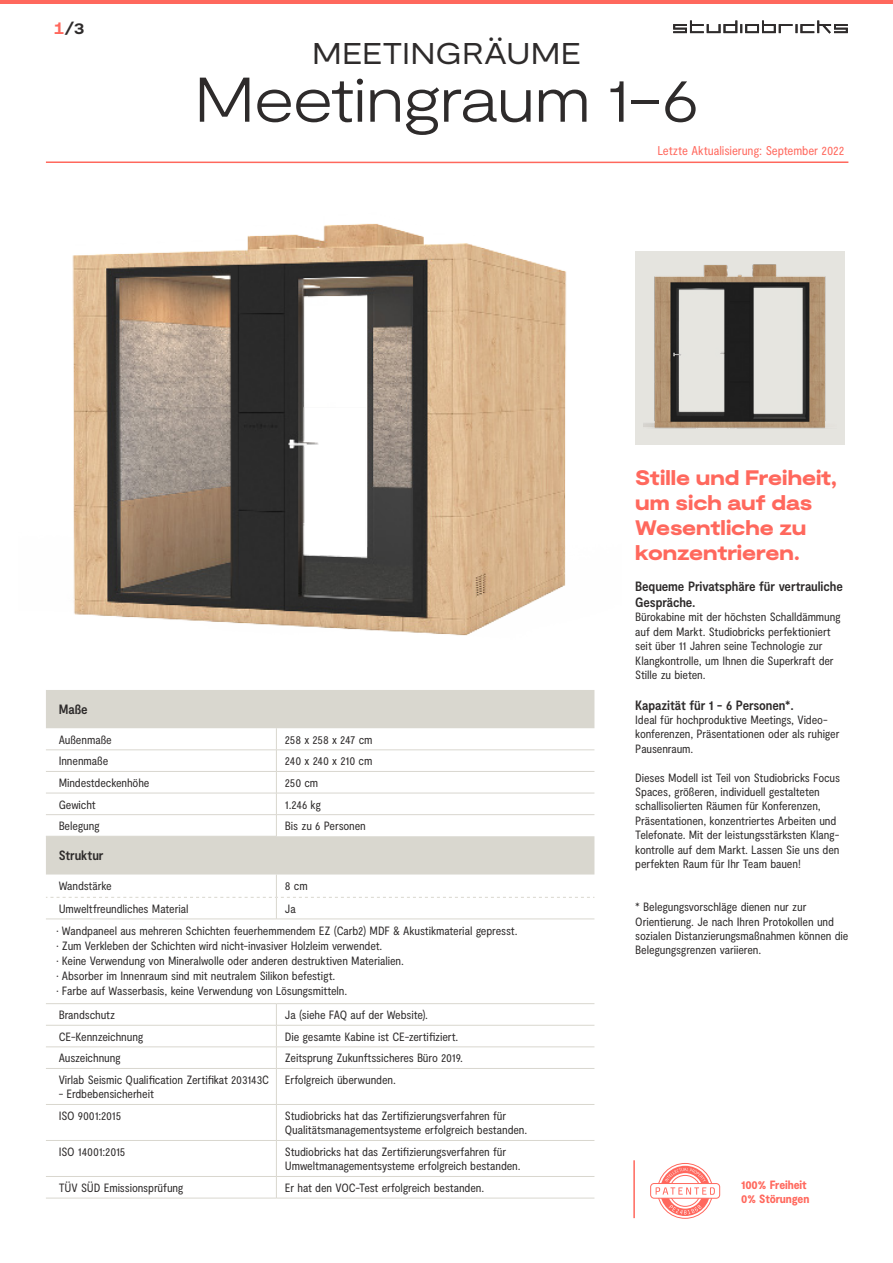
<style>
.page{position:relative;width:893px;height:1263px;background:#fff}
.page>*{position:absolute;margin:0;border:0;box-sizing:border-box;transform-origin:0 0}
.t1{font:300 expanded 63px "Moderat";letter-spacing:-.03em;color:#2e2b2b}
.t2{font:expanded 30px "Moderat";letter-spacing:.005em;color:#2e2b2b}
.t3{font:900 expanded 21px/25.2px "Moderat";letter-spacing:-.005em;color:#ff685d}
.t4{font:700 expanded 16.5px "Moderat";color:#2e2b2b}
.t5{font:700 condensed 13.5px/16.2px "Moderat";letter-spacing:-.01em;color:#2e2b2b}
.t6{font:condensed 12.75px "Moderat";letter-spacing:-.01em;color:#ff685d}
.t7{font:condensed 12px/14.4px "Moderat";letter-spacing:-.01em;color:#2e2b2b}
.t8{font:900 condensed 12px/14.4px "Moderat";letter-spacing:-.005em;color:#ff685d}
.s1{color:#ff685d}
</style>
<div class="page">
<hr style="left:0;top:0;width:893px;height:4px;background:#ff685d">
<svg style="left:673px;top:21px;width:175px;height:13px"></svg>
<div style="left:635px;top:252px;width:209px;height:193px;background:#e5e4df"></div>
<svg style="left:46px;top:690px;width:548px;height:184px"></svg>
<hr style="left:46px;top:749px;width:230px;height:1px;background:#d9d7cf">
<hr style="left:276px;top:749px;width:318px;height:1px;background:#d9d7cf">
<hr style="left:46px;top:771px;width:230px;height:1px;background:#d9d7cf">
<hr style="left:276px;top:771px;width:318px;height:1px;background:#d9d7cf">
<hr style="left:46px;top:793px;width:230px;height:1px;background:#d9d7cf">
<hr style="left:276px;top:793px;width:318px;height:1px;background:#d9d7cf">
<hr style="left:46px;top:814px;width:230px;height:1px;background:#d9d7cf">
<hr style="left:276px;top:814px;width:318px;height:1px;background:#d9d7cf">
<svg style="left:276px;top:728px;width:1px;height:108px"></svg>
<hr style="left:46px;top:919px;width:230px;height:1px;background:#d9d7cf">
<hr style="left:276px;top:919px;width:318px;height:1px;background:#d9d7cf">
<hr style="left:46px;top:1003px;width:230px;height:1px;background:#d9d7cf">
<hr style="left:276px;top:1003px;width:318px;height:1px;background:#d9d7cf">
<hr style="left:46px;top:1025px;width:230px;height:1px;background:#d9d7cf">
<hr style="left:276px;top:1025px;width:318px;height:1px;background:#d9d7cf">
<svg style="left:46px;top:874px;width:548px;height:45px"></svg>
<hr style="left:46px;top:836px;width:231px;height:1px;background:#d9d7cf">
<hr style="left:46px;top:1046px;width:230px;height:1px;background:#d9d7cf">
<hr style="left:276px;top:1046px;width:318px;height:1px;background:#d9d7cf">
<svg style="left:276px;top:1004px;width:1px;height:64px"></svg>
<hr style="left:46px;top:1068px;width:230px;height:1px;background:#d9d7cf">
<hr style="left:276px;top:1068px;width:318px;height:1px;background:#d9d7cf">
<hr style="left:276px;top:1069px;width:1px;height:35px;background:#d9d7cf">
<hr style="left:46px;top:1104px;width:230px;height:1px;background:#d9d7cf">
<hr style="left:276px;top:1104px;width:318px;height:1px;background:#d9d7cf">
<hr style="left:276px;top:1105px;width:1px;height:35px;background:#d9d7cf">
<hr style="left:46px;top:1140px;width:230px;height:1px;background:#d9d7cf">
<hr style="left:276px;top:1140px;width:318px;height:1px;background:#d9d7cf">
<hr style="left:276px;top:1141px;width:1px;height:35px;background:#d9d7cf">
<hr style="left:46px;top:1176px;width:230px;height:1px;background:#d9d7cf">
<hr style="left:276px;top:1176px;width:318px;height:1px;background:#d9d7cf">
<svg style="left:276px;top:1177px;width:1px;height:21px"></svg>
<hr style="left:46px;top:1198px;width:230px;height:1px;background:#d9d7cf">
<hr style="left:276px;top:1198px;width:318px;height:1px;background:#d9d7cf">
<img style="left:643px;top:264px;width:183px;height:165px">
<hr style="left:633px;top:1160px;width:2px;height:58px;background:#ff685d">
<div style="left:650px;top:1183px;width:70px;height:16px;border:1px solid #ff685d;border-radius:3px"></div>
<svg style="left:656px;top:1163px;width:59px;height:56px"></svg>
<svg style="left:45px;top:161px;width:804px;height:3px;background:#ffa099"></svg>
<img style="left:45px;top:163px;width:576px;height:473px">
<h3 class="t4" style="left:54px;top:18px;width:32px"><span class="s1">1</span>/3</h3>
<h2 class="t2" style="left:312px;top:36px;width:270px">MEETINGRÄUME</h2>
<h1 class="t1" style="left:194px;top:63px;width:507px">Meetingraum 1-6</h1>
<p class="t6" style="left:657px;top:143px;width:188px">Letzte Aktualisierung: September 2022</p>
<p class="t5" style="left:59px;top:701px;width:31px">Maße</p>
<p class="t7" style="left:59px;top:733px;width:55px">Außenmaße</p>
<p class="t7" style="left:285px;top:733px;width:89px">258 x 258 x 247 cm</p>
<p class="t7" style="left:59px;top:754px;width:51px">Innenmaße</p>
<p class="t7" style="left:285px;top:754px;width:89px">240 x 240 x 210 cm</p>
<p class="t7" style="left:59px;top:776px;width:92px">Mindestdeckenhöhe</p>
<p class="t7" style="left:285px;top:776px;width:35px">250 cm</p>
<p class="t7" style="left:59px;top:797px;width:39px">Gewicht</p>
<p class="t7" style="left:285px;top:797px;width:38px">1.246 kg</p>
<p class="t7" style="left:59px;top:819px;width:43px">Belegung</p>
<p class="t7" style="left:285px;top:819px;width:83px">Bis zu 6 Personen</p>
<p class="t5" style="left:59px;top:847px;width:46px">Struktur</p>
<p class="t7" style="left:59px;top:879px;width:55px">Wandstärke</p>
<p class="t7" style="left:285px;top:879px;width:24px">8 cm</p>
<p class="t7" style="left:59px;top:902px;width:131px">Umweltfreundliches Material</p>
<p class="t7" style="left:285px;top:902px;width:12px">Ja</p>
<p class="t7" style="left:57px;top:923px;width:462px">• Wandpaneel aus mehreren Schichten feuerhemmendem EZ (Carb2) MDF &amp; Akustikmaterial gepresst.</p>
<p class="t7" style="left:57px;top:938px;width:327px">• Zum Verkleben der Schichten wird nicht-invasiver Holzleim verwendet.</p>
<p class="t7" style="left:57px;top:953px;width:349px">• Keine Verwendung von Mineralwolle oder anderen destruktiven Materialien.</p>
<p class="t7" style="left:57px;top:968px;width:280px">• Absorber im Innenraum sind mit neutralem Silikon befestigt.</p>
<p class="t7" style="left:57px;top:978px;width:292px;line-height:24.8px">• Farbe auf Wasserbasis, keine Verwendung von Lösungsmitteln.<br>Brandschutz</p>
<p class="t7" style="left:285px;top:1008px;width:145px">Ja (siehe FAQ auf der Website).</p>
<p class="t7" style="left:59px;top:1030px;width:86px">CE-Kennzeichnung</p>
<p class="t7" style="left:285px;top:1030px;width:175px">Die gesamte Kabine ist CE-zertifiziert.</p>
<p class="t7" style="left:59px;top:1051px;width:64px">Auszeichnung</p>
<p class="t7" style="left:285px;top:1051px;width:180px">Zeitsprung Zukunftssicheres Büro 2019.</p>
<p class="t7" style="left:59px;top:1073px;width:212px">Virlab Seismic Qualification Zertifikat 203143C</p>
<p class="t7" style="left:59px;top:1087px;width:97px">- Erdbebensicherheit</p>
<p class="t7" style="left:285px;top:1073px;width:112px">Erfolgreich überwunden.</p>
<h3 class="t3" style="left:635px;top:466px;width:203px">Stille und Freiheit, um sich auf das<br>Wesentliche zu konzentrieren.</h3>
<p class="t5" style="left:635px;top:578px;width:209px">Bequeme Privatsphäre für vertrauliche<br>Gespräche.</p>
<p class="t7" style="left:635px;top:610px;width:207px">Bürokabine mit der höchsten Schalldämmung auf dem Markt. Studiobricks perfektioniert seit über 11 Jahren seine Technologie zur Klangkontrolle, um Ihnen die Superkraft der Stille zu bieten.</p>
<p class="t5" style="left:635px;top:697px;width:160px">Kapazität für 1 - 6 Personen*.</p>
<p class="t7" style="left:635px;top:713px;width:206px">Ideal für hochproduktive Meetings, Video&shy;konferenzen, Präsentationen oder als ruhiger<br>Pausenraum.</p>
<p class="t7" style="left:635px;top:770px;width:206px">Dieses Modell ist Teil von Studiobricks Focus Spaces, größeren, individuell gestalteten schallisolierten Räumen für Konferenzen, Präsentationen, konzentriertes Arbeiten und Telefonate. Mit der leistungsstärksten Klang&shy;kontrolle auf dem Markt. Lassen Sie uns den perfekten Raum für Ihr Team bauen!</p>
<p class="t7" style="left:635px;top:900px;width:215px">* Belegungsvorschläge dienen nur zur Orientierung. Je nach Ihren Protokollen und sozialen Distanzierungsmaßnahmen können die Belegungsgrenzen variieren.</p>
<p class="t7" style="left:59px;top:1109px;width:64px">ISO 9001:2015</p>
<p class="t7" style="left:285px;top:1109px;width:244px">Studiobricks hat das Zertifizierungsverfahren für<br>Qualitätsmanagementsysteme erfolgreich bestanden.</p>
<p class="t7" style="left:59px;top:1145px;width:68px">ISO 14001:2015</p>
<p class="t7" style="left:285px;top:1145px;width:237px">Studiobricks hat das Zertifizierungsverfahren für<br>Umweltmanagementsysteme erfolgreich bestanden.</p>
<p class="t7" style="left:59px;top:1181px;width:126px">TÜV SÜD Emissionsprüfung</p>
<p class="t7" style="left:285px;top:1181px;width:201px">Er hat den VOC-Test erfolgreich bestanden.</p>
<p class="t8" style="left:741px;top:1178px;width:70px">100% Freiheit<br>0% Störungen</p>
</div>
